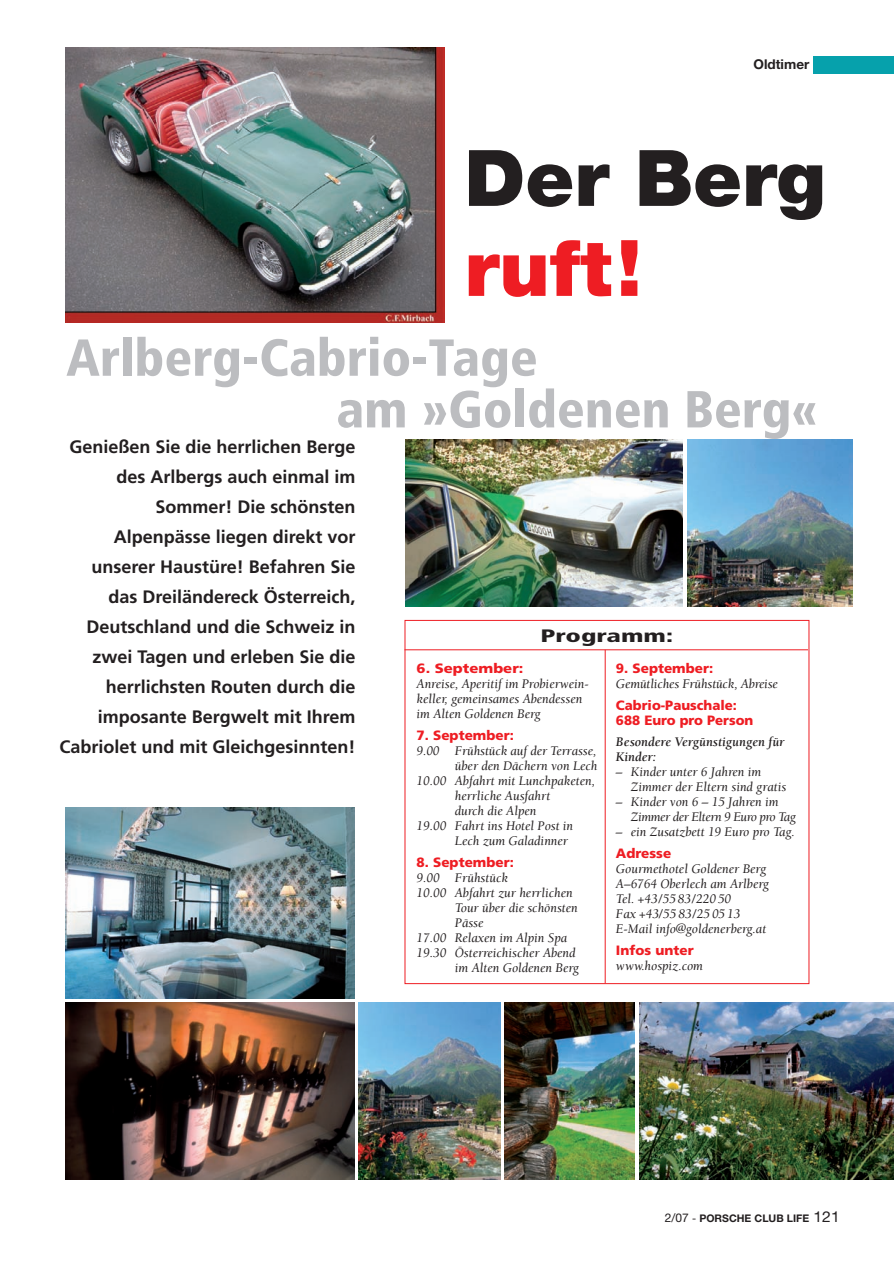
<style>
.page{position:relative;width:894px;height:1264px;background:#fff}
.page>*{position:absolute;margin:0;border:0;box-sizing:border-box;transform-origin:0 0}
.t1{font:900 78px "Helvetica Neue";color:#231f20}
.t2{font:900 78px "Helvetica Neue";color:#ee1d23}
.t3{font:900 condensed 51.9px/51.6px "Frutiger";color:#bcbdc0}
.t4{font:700 18px/30px "Frutiger";color:#231f20;text-align:right}
.t5{font:900 condensed 18px "Frutiger";color:#231f20;scale:1.5 1}
.t6{font:italic 13.5px/15px "Berkeley";color:#231f20}
.t7{font:900 13.5px/15px "Frutiger";color:#ee1d23}
.t8{font:italic 13.5px/15px "Berkeley";letter-spacing:-.03em;color:#231f20}
.t9{font:italic 700 13.5px/15px "Berkeley";color:#231f20}
.t10{font:900 13.5px "Frutiger";color:#ee1d23;scale:1.1 1}
.t11{font:700 13.5px "Helvetica Neue LT";color:#231f20}
.t12{font:700 10.5px "Helvetica Neue LT";color:#231f20}
.s1{font-weight:400;font-size:12px}
.s2{font-weight:400}
.s3{font-weight:400;font-size:15px}
</style>
<div class="page">
<img style="left:65px;top:47px;width:829px;height:1133px">
<p class="t11" style="left:753px;top:59px;width:57px">Oldtimer</p>
<h1 class="t1" style="left:464px;top:150px;width:363px">Der Berg</h1>
<h1 class="t2" style="left:464px;top:240px;width:179px">ruft!</h1>
<h2 class="t3" style="left:336px;top:336px;width:483px;text-indent:-270px">Arlberg-Cabrio-Tage<br>am »Goldenen Berg«</h2>
<p class="t4" style="left:59px;top:433px;width:297px">Genießen Sie die herrlichen Berge des Arlbergs auch einmal im<br>Sommer! Die schönsten<br>Alpenpässe liegen direkt vor unserer Haustüre! Befahren Sie das Dreiländereck Österreich,<br>Deutschland und die Schweiz in zwei Tagen und erleben Sie die herrlichsten Routen durch die imposante Bergwelt mit Ihrem<br>Cabriolet und mit Gleichgesinnten!</p>
<h3 class="t5" style="left:540px;top:629px;width:90px">Programm:</h3>
<p class="t10" style="left:416px;top:663px;width:99px">6. September:</p>
<p class="t6" style="left:416px;top:678px;width:174px">Anreise, Aperitif im Probierwein&shy;keller, gemeinsames Abendessen im Alten Goldenen Berg</p>
<p class="t7" style="left:416px;top:729px;width:99px">7. September:</p>
<p class="t6" style="left:416px;top:744px;width:181px">9.00 Frühstück auf der Terrasse,</p>
<p class="t6" style="left:455px;top:759px;width:144px">über den Dächern von Lech</p>
<p class="t6" style="left:416px;top:774px;width:180px">10.00 Abfahrt mit Lunchpaketen,</p>
<p class="t6" style="left:455px;top:789px;width:97px">herrliche Ausfahrt</p>
<p class="t6" style="left:455px;top:804px;width:83px">durch die Alpen</p>
<p class="t6" style="left:416px;top:819px;width:158px">19.00 Fahrt ins Hotel Post in</p>
<p class="t6" style="left:455px;top:834px;width:115px">Lech zum Galadinner</p>
<p class="t7" style="left:416px;top:856px;width:99px">8. September:</p>
<p class="t6" style="left:416px;top:871px;width:93px">9.00 Frühstück</p>
<p class="t6" style="left:416px;top:886px;width:158px">10.00 Abfahrt zur herrlichen</p>
<p class="t6" style="left:455px;top:901px;width:124px">Tour über die schönsten</p>
<p class="t6" style="left:455px;top:916px;width:30px">Pässe</p>
<p class="t6" style="left:416px;top:931px;width:152px">17.00 Relaxen im Alpin Spa</p>
<p class="t6" style="left:416px;top:946px;width:160px">19.30 Österreichischer Abend</p>
<p class="t6" style="left:455px;top:961px;width:125px">im Alten Goldenen Berg</p>
<p class="t7" style="left:616px;top:662px;width:99px">9. September:</p>
<p class="t6" style="left:616px;top:678px;width:163px">Gemütliches Frühstück, Abreise</p>
<p class="t7" style="left:616px;top:699px;width:139px">Cabrio-Pauschale:<br>688 Euro pro Person</p>
<p class="t9" style="left:616px;top:736px;width:170px">Besondere Vergünstigungen für<br>Kinder:</p>
<p class="t6" style="left:631px;top:766px;width:157px;text-indent:-15px">– Kinder unter 6 Jahren im<br>Zimmer der Eltern sind gratis</p>
<p class="t8" style="left:631px;top:796px;width:167px;text-indent:-15px">– Kinder von 6 – 15 Jahren im<br>Zimmer der Eltern 9 Euro pro Tag</p>
<p class="t6" style="left:616px;top:826px;width:180px">– ein Zusatzbett 19 Euro pro Tag.</p>
<p class="t7" style="left:616px;top:847px;width:57px">Adresse</p>
<p class="t6" style="left:616px;top:862px;width:154px">Gourmethotel Goldener Berg<br>A–6764 Oberlech am Arlberg<br>Tel. +43/55 83/220 50<br>Fax +43/55 83/25 05 13<br>E-Mail info@goldenerberg.at</p>
<p class="t7" style="left:616px;top:943px;width:79px">Infos unter</p>
<p class="t6" style="left:616px;top:959px;width:89px">www.hospiz.com</p>
<p class="t12" style="left:665px;top:1214px;width:176px"><span class="s1">2/07</span> <span class="s2">-</span> PORSCHE CLUB LIFE <span class="s3">121</span></p>
</div>
